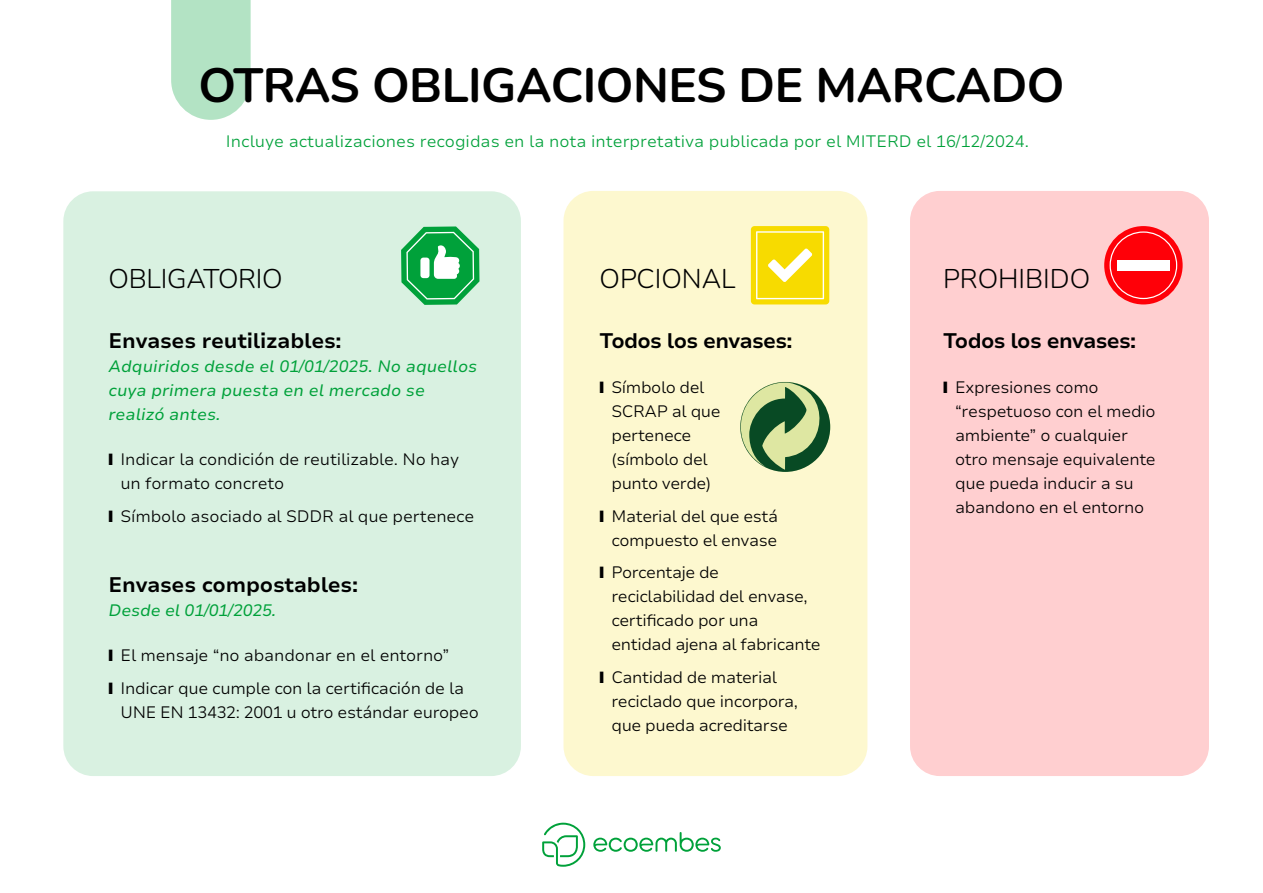
<style>
.page{position:relative;width:1263px;height:893px;background:#fff}
.page>*{position:absolute;margin:0;border:0;box-sizing:border-box;transform-origin:0 0}
.t1{font:700 48px "Nunito";letter-spacing:-.01em;color:#000}
.t2{font:300 27px "Nunito";color:#000}
.t3{font:700 21px "Nunito Sans 7 pt";letter-spacing:-.015em;color:#000}
.t4{font:300 16.5px/24px "Nunito Sans 7 pt";letter-spacing:-.02em;color:#000}
.t5{font:italic 16.5px/24px "Nunito Sans 7 pt";color:#00a13a}
.t6{font:300 16.5px "Nunito Sans 7 pt";color:#00a13a}
</style>
<div class="page">
<svg style="left:171px;top:0;width:80px;height:120px;background:#b8e5c8"></svg>
<svg style="left:542px;top:822px;width:43px;height:45px"></svg>
<svg style="left:593px;top:832px;width:128px;height:20px"></svg>
<div style="left:63px;top:191px;width:458px;height:585px;background:#d9f1e1;border-radius:30px"></div>
<div style="left:910px;top:191px;width:299px;height:585px;background:#ffcfd0;border-radius:30px"></div>
<div style="left:563px;top:191px;width:304px;height:585px;background:#fdf8cf;border-radius:30px"></div>
<svg style="left:740px;top:382px;width:91px;height:90px"></svg>
<div style="left:751px;top:226px;width:78px;height:78px;background:#f7db00;border-radius:4px"></div>
<svg style="left:756px;top:231px;width:68px;height:68px"></svg>
<div style="left:1104px;top:226px;width:78px;height:78px;background:#ff0008;border-radius:50%"></div>
<svg style="left:1109px;top:231px;width:68px;height:68px"></svg>
<div style="left:1117px;top:260px;width:52px;height:10px;background:#fff"></div>
<svg style="left:401px;top:226px;width:78px;height:79px"></svg>
<h1 class="t1" style="left:198px;top:51px;width:867px">OTRAS OBLIGACIONES DE MARCADO</h1>
<p class="t6" style="left:226px;top:129px;width:804px">Incluye actualizaciones recogidas en la nota interpretativa publicada por el MITERD el 16/12/2024.</p>
<h2 class="t2" style="left:109px;top:260px;width:176px">OBLIGATORIO</h2>
<p class="t3" style="left:109px;top:326px;width:235px">Envases reutilizables:</p>
<p class="t5" style="left:109px;top:354px;width:370px">Adquiridos desde el 01/01/2025. No aquellos cuya primera puesta en el mercado se realizó antes.</p>
<p class="t4" style="left:121px;top:447px;width:340px;text-indent:-12px">❙ Indicar la condición de reutilizable. No hay un formato concreto</p>
<p class="t4" style="left:109px;top:504px;width:367px">❙ Símbolo asociado al SDDR al que pertenece</p>
<p class="t3" style="left:109px;top:570px;width:251px">Envases compostables:</p>
<p class="t5" style="left:109px;top:598px;width:169px">Desde el 01/01/2025.</p>
<p class="t4" style="left:109px;top:639px;width:357px;line-height:32.5px">❙ El mensaje “no abandonar en el entorno”<br>❙ Indicar que cumple con la certificación de la</p>
<p class="t4" style="left:121px;top:700px;width:360px">UNE EN 13432: 2001 u otro estándar europeo</p>
<h2 class="t2" style="left:599px;top:260px;width:138px">OPCIONAL</h2>
<p class="t3" style="left:599px;top:326px;width:195px">Todos los envases:</p>
<p class="t4" style="left:611px;top:375px;width:111px;text-indent:-12px">❙ Símbolo del<br>SCRAP al que pertenece (símbolo del punto verde)</p>
<p class="t4" style="left:599px;top:504px;width:180px;text-align:right">❙ Material del que está compuesto el envase</p>
<p class="t4" style="left:611px;top:560px;width:211px;text-indent:-12px">❙ Porcentaje de reciclabilidad del envase, certificado por una entidad ajena al fabricante</p>
<p class="t4" style="left:611px;top:665px;width:188px;text-indent:-12px">❙ Cantidad de material reciclado que incorpora, que pueda acreditarse</p>
<h2 class="t2" style="left:943px;top:260px;width:149px">PROHIBIDO</h2>
<p class="t3" style="left:943px;top:326px;width:195px">Todos los envases:</p>
<p class="t4" style="left:955px;top:375px;width:202px;text-indent:-12px">❙ Expresiones como “respetuoso con el medio ambiente” o cualquier otro mensaje equivalente que pueda inducir a su abandono en el entorno</p>
</div>
